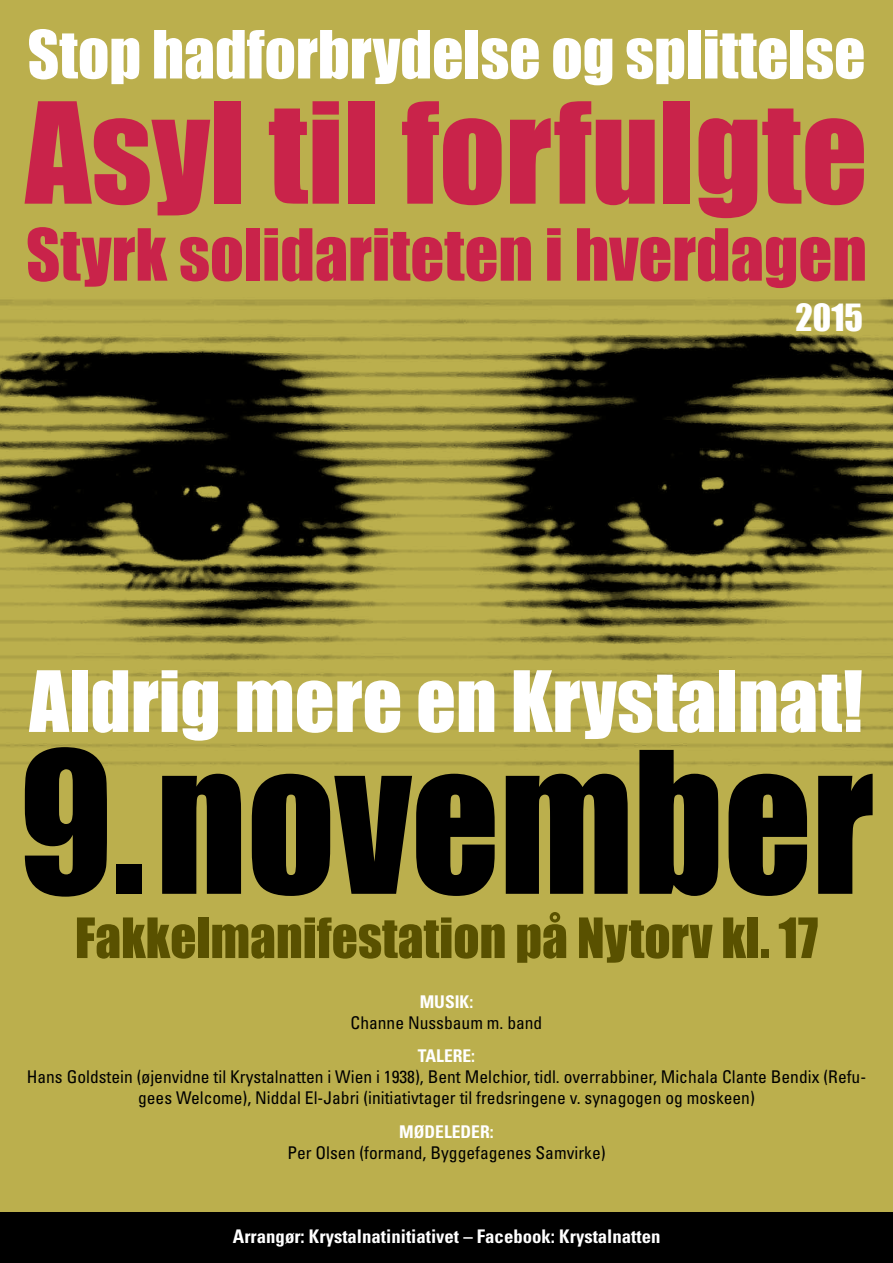
<style>
.page{position:relative;width:893px;height:1263px;background:#fff}
.page>*{position:absolute;margin:0;border:0;box-sizing:border-box;transform-origin:0 0}
.t1{font:181.95px "Impact";color:#000;scale:.95 1}
.t2{font:129.6px "Impact";color:#c9234a}
.t3{font:78px "Impact";color:#fff}
.t4{font:66.3px "Impact";color:#c9234a}
.t5{font:61.35px "Impact";color:#fff}
.t6{font:51.3px "Impact";color:#595100}
.t7{font:34.35px "Impact";color:#fff}
.t8{font:700 condensed 18.75px "Univers";color:#fff}
.t9{font:condensed 17.55px/21px "Univers";color:#000;text-align:center}
.t10{font:700 condensed 17.55px "Univers";color:#fff}
</style>
<div class="page">
<div style="left:0;top:0;width:893px;height:1233px;background:#bbaf4d"></div>
<img style="left:0;top:299px;width:893px;height:467px">
<div style="left:0;top:1212px;width:893px;height:51px;background:#000"></div>
<h3 class="t5" style="left:28px;top:17px;width:839px">Stop hadforbrydelse og splittelse</h3>
<h2 class="t2" style="left:25px;top:73px;width:844px">Asyl til forfulgte</h2>
<h3 class="t4" style="left:26px;top:214px;width:842px">Styrk solidariteten i hverdagen</h3>
<h3 class="t7" style="left:796px;top:296px;width:69px">2015</h3>
<h3 class="t3" style="left:29px;top:653px;width:835px">Aldrig mere en Krystalnat!</h3>
<h1 class="t1" style="left:19px;top:710px;width:902px">9. november</h1>
<h3 class="t6" style="left:75px;top:906px;width:745px">Fakkelmanifestation på Nytorv kl. 17</h3>
<p class="t10" style="left:420px;top:991px;width:55px">Musik:</p>
<p class="t9" style="left:351px;top:1012px;width:193px">Channe Nussbaum m. band</p>
<p class="t10" style="left:418px;top:1045px;width:59px">Talere:</p>
<p class="t9" style="left:27px;top:1066px;width:841px">Hans Goldstein (øjenvidne til Krystalnatten i Wien i 1938), Bent Melchior, tidl. overrabbiner, Michala Clante Bendix (Refu&shy;gees Welcome), Niddal El-Jabri (initiativtager til fredsringene v. synagogen og moskeen)</p>
<p class="t10" style="left:399px;top:1121px;width:96px">Mødeleder:</p>
<p class="t9" style="left:287px;top:1142px;width:320px">Per Olsen (formand, Byggefagenes Samvirke)</p>
<p class="t8" style="left:233px;top:1225px;width:429px">arrangør: krystalnatinitiativet – Facebook: krystalnatten</p>
</div>
